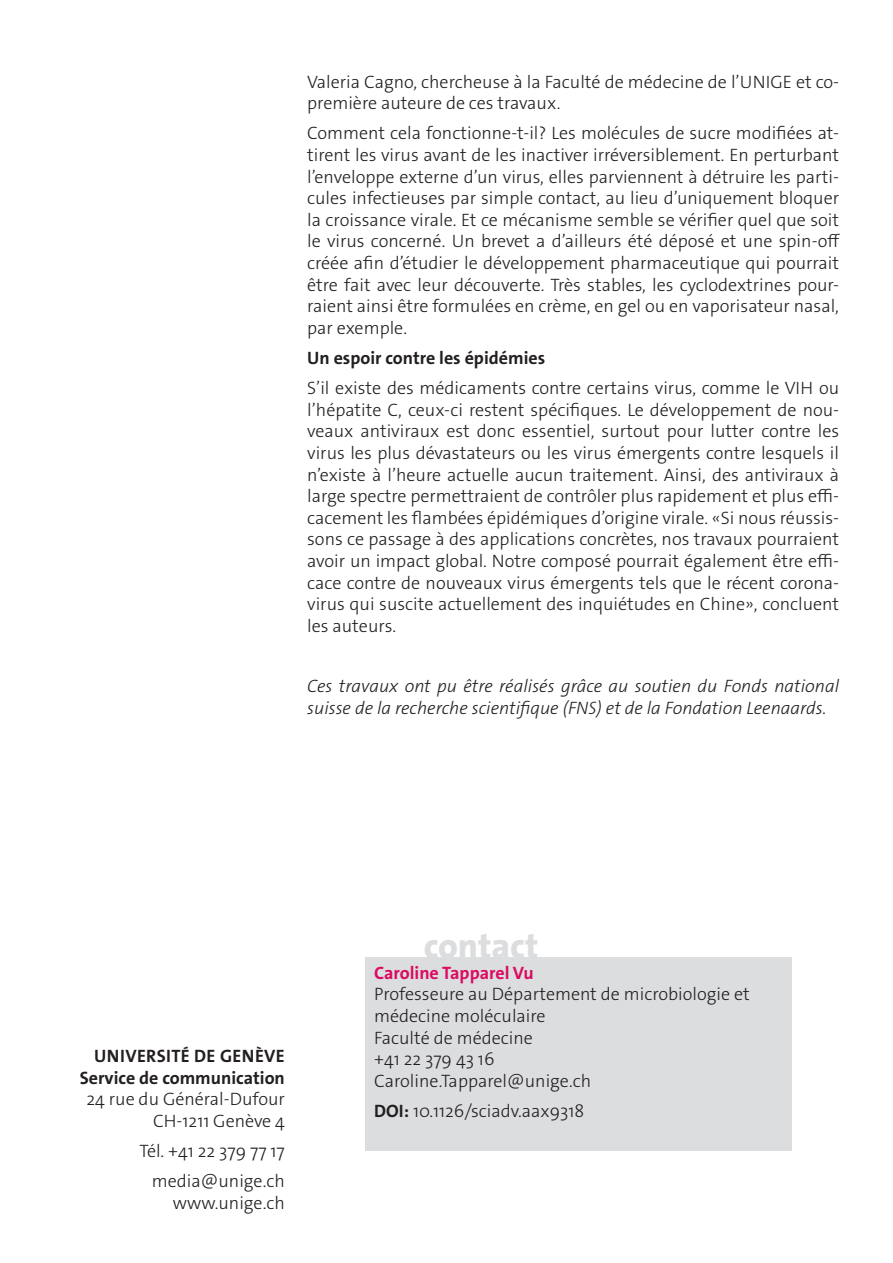
<style>
.page{position:relative;width:893px;height:1263px;background:#fff}
.page>*{position:absolute;margin:0;border:0;box-sizing:border-box;transform-origin:0 0}
._4__texte_courant{font:800 35.7px "The Sans Os F";color:#dcdddf}
._4__texte_courant-2{font:300 18px/21.6px "The Sans Os F";color:#231f20}
._4__texte_courant-3{font:italic 300 18px/21.6px "The Sans Os F";color:#231f20}
.texte_courant{font:300 18px/21.6px "The Sans Os F";color:#231f20;text-align:right}
._4__texte_courant-4{font:700 18px "The Sans Os F";color:#231f20}
.texte_courant-2{font:700 18px "The Sans Os F";letter-spacing:.02em;color:#231f20}
.s1{font-weight:700}
.s2{font-weight:700;color:#db0a62}
</style>
<div class="page">
<div style="left:366px;top:957px;width:426px;height:193px;background:#dcdddf"></div>
<p class="_4__texte_courant-2" style="left:307px;top:71px;width:533px">Valeria Cagno, chercheuse à la Faculté de médecine de l’UNIGE et co&shy;première auteure de ces travaux.</p>
<p class="_4__texte_courant-2" style="left:307px;top:123px;width:534px;text-align:justify">Comment cela fonctionne-t-il? Les molécules de sucre modifiées at&shy;tirent les virus avant de les inactiver irréversiblement. En perturbant l’enveloppe externe d’un virus, elles parviennent à détruire les parti&shy;cules infectieuses par simple contact, au lieu d’uniquement bloquer la croissance virale. Et ce mécanisme semble se vérifier quel que soit le virus concerné. Un brevet a d’ailleurs été déposé et une spin-off créée afin d’étudier le développement pharmaceutique qui pourrait être fait avec leur découverte. Très stables, les cyclodextrines pour&shy;raient ainsi être formulées en crème, en gel ou en vaporisateur nasal, par exemple.</p>
<p class="_4__texte_courant-4" style="left:307px;top:346px;width:239px">Un espoir contre les épidémies</p>
<p class="_4__texte_courant-2" style="left:307px;top:377px;width:533px;text-align:justify">S’il existe des médicaments contre certains virus, comme le VIH ou l’hépatite C, ceux-ci restent spécifiques. Le développement de nou&shy;veaux antiviraux est donc essentiel, surtout pour lutter contre les virus les plus dévastateurs ou les virus émergents contre lesquels il n’existe à l’heure actuelle aucun traitement. Ainsi, des antiviraux à large spectre permettraient de contrôler plus rapidement et plus effi&shy;cacement les flambées épidémiques d’origine virale. «Si nous réussis&shy;sons ce passage à des applications concrètes, nos travaux pourraient avoir un impact global. Notre composé pourrait également être effi&shy;cace contre de nouveaux virus émergents tels que le récent corona&shy;virus qui suscite actuellement des inquiétudes en Chine», concluent les auteurs.</p>
<p class="_4__texte_courant-3" style="left:307px;top:675px;width:533px">Ces travaux ont pu être réalisés grâce au soutien du Fonds national suisse de la recherche scientifique (FNS) et de la Fondation Leenaards.</p>
<p class="texte_courant-2" style="left:94px;top:1044px;width:192px">UNIVERSITÉ DE GENÈVE</p>
<p class="texte_courant" style="left:80px;top:1067px;width:207px"><span class="s1">Service de communication<br></span>24 rue du Général-Dufour<br>CH-1211 Genève 4</p>
<p class="texte_courant" style="left:139px;top:1140px;width:147px">Tél. +41 22 379 77 17</p>
<p class="texte_courant" style="left:152px;top:1170px;width:135px">media@unige.ch www.unige.ch</p>
<p class="_4__texte_courant" style="left:424px;top:923px;width:116px">contact</p>
<p class="_4__texte_courant-2" style="left:374px;top:962px;width:377px"><span class="s2">Caroline Tapparel Vu<br></span>Professeure au Département de microbiologie et médecine moléculaire<br>Faculté de médecine<br>+41 22 379 43 16<br>Caroline.Tapparel@unige.ch</p>
<p class="_4__texte_courant-2" style="left:374px;top:1100px;width:212px"><span class="s1">DOI:</span> 10.1126/sciadv.aax9318</p>
</div>
